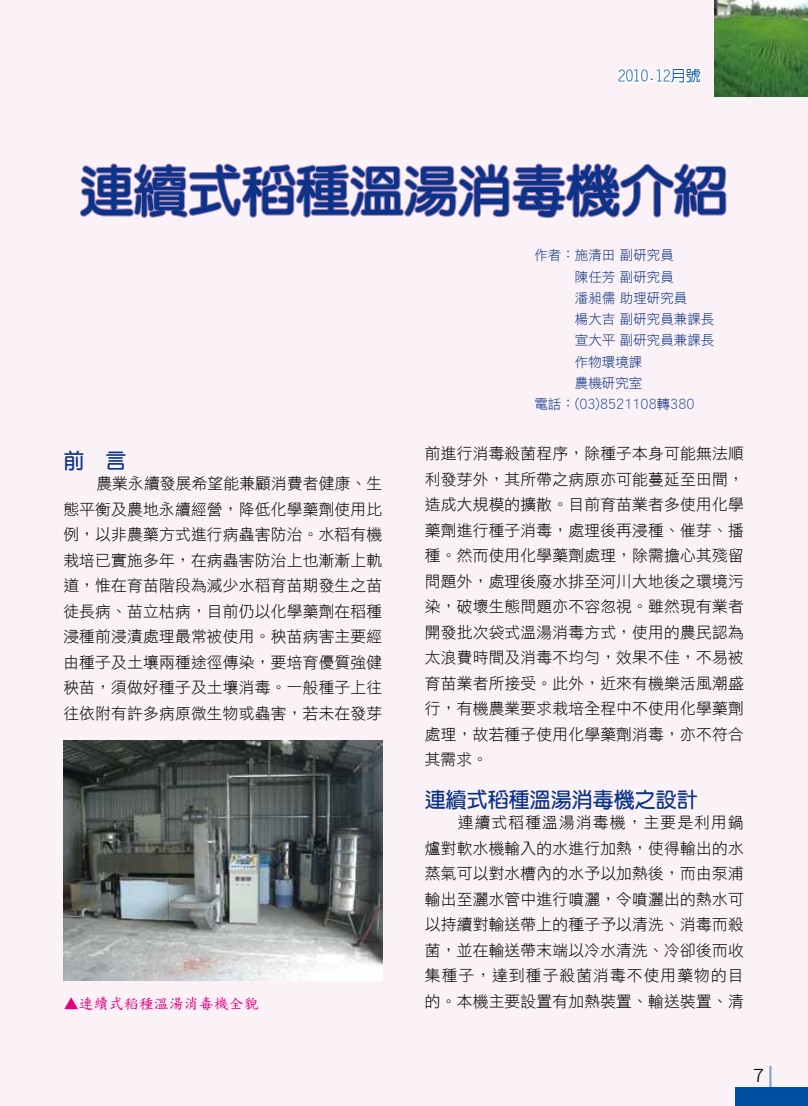
<style>
.page{position:relative;width:808px;height:1106px;background:#fbf2f7}
.page>*{position:absolute;margin:0;border:0;box-sizing:border-box;transform-origin:0 0}
.t1{font:54px "Yen Round Extra";color:#0c3388}
.t2{font:700 21px "Yen Round";color:#0c3388}
.t3{font:18px "DF Hei W5 WINP BF";color:#000}
.t4{font:15.75px/25.5px "DF Hei W3 WINP BF";letter-spacing:.015em;color:#000;text-align:justify}
.t5{font:15px "DF Kai Shu SB Estd BF";color:#e4007f}
.t6{font:500 15px "Yen Round";color:#004ea2}
.t7{font:13.5px "DF Hei W3 WINP BF";color:#0c3388}
</style>
<div class="page">
<svg style="left:79px;top:163px;width:648px;height:55px"></svg>
<img style="left:714px;top:0;width:94px;height:97px">
<img style="left:64px;top:740px;width:319px;height:240px">
<svg style="left:617px;top:68px;width:85px;height:16px"></svg>
<div style="left:736px;top:1087px;width:72px;height:19px;background:#004ea2"></div>
<hr style="left:769px;top:1065px;width:2px;height:41px;background:#004ea2">
<p class="t6" style="left:618px;top:68px;width:84px">2010.12月號</p>
<h1 class="t1" style="left:80px;top:164px;width:649px">連續式稻種溫湯消毒機介紹</h1>
<p class="t7" style="left:534px;top:248px;width:141px">作者：施清田 副研究員</p>
<p class="t7" style="left:575px;top:270px;width:100px">陳任芳 副研究員</p>
<p class="t7" style="left:575px;top:291px;width:114px">潘昶儒 助理研究員</p>
<p class="t7" style="left:575px;top:312px;width:141px">楊大吉 副研究員兼課長</p>
<p class="t7" style="left:575px;top:333px;width:141px">宣大平 副研究員兼課長</p>
<p class="t7" style="left:575px;top:355px;width:69px">作物環境課</p>
<p class="t7" style="left:575px;top:376px;width:69px">農機研究室</p>
<p class="t7" style="left:534px;top:397px;width:162px">電話：(03)8521108轉380</p>
<h2 class="t2" style="left:63px;top:450px;width:64px">前　言</h2>
<p class="t4" style="left:63px;top:471px;width:320px;text-indent:33px">農業永續發展希望能兼顧消費者健康、生態平衡及農地永續經營，降低化學藥劑使用比例，以非農藥方式進行病蟲害防治。水稻有機栽培已實施多年，在病蟲害防治上也漸漸上軌道，惟在育苗階段為減少水稻育苗期發生之苗徒長病、苗立枯病，目前仍以化學藥劑在稻種浸種前浸漬處理最常被使用。秧苗病害主要經由種子及土壤兩種途徑傳染，要培育優質強健秧苗，須做好種子及土壤消毒。一般種子上往往依附有許多病原微生物或蟲害，若未在發芽</p>
<p class="t4" style="left:425px;top:441px;width:320px">前進行消毒殺菌程序，除種子本身可能無法順利發芽外，其所帶之病原亦可能蔓延至田間，造成大規模的擴散。目前育苗業者多使用化學藥劑進行種子消毒，處理後再浸種、催芽、播種。然而使用化學藥劑處理，除需擔心其殘留問題外，處理後廢水排至河川大地後之環境污染，破壞生態問題亦不容忽視。雖然現有業者開發批次袋式溫湯消毒方式，使用的農民認為太浪費時間及消毒不均勻，效果不佳，不易被育苗業者所接受。此外，近來有機樂活風潮盛行，有機農業要求栽培全程中不使用化學藥劑處理，故若種子使用化學藥劑消毒，亦不符合其需求。</p>
<h2 class="t2" style="left:425px;top:789px;width:274px">連續式稻種溫湯消毒機之設計</h2>
<p class="t4" style="left:425px;top:810px;width:320px;text-indent:33px">連續式稻種溫湯消毒機，主要是利用鍋爐對軟水機輸入的水進行加熱，使得輸出的水蒸氣可以對水槽內的水予以加熱後，而由泵浦輸出至灑水管中進行噴灑，令噴灑出的熱水可以持續對輸送帶上的種子予以清洗、消毒而殺菌，並在輸送帶末端以冷水清洗、冷卻後而收集種子，達到種子殺菌消毒不使用藥物的目</p>
<p class="t5" style="left:64px;top:995px;width:196px">▲連續式稻種溫湯消毒機全貌</p>
<p class="t4" style="left:425px;top:988px;width:320px">的。本機主要設置有加熱裝置、輸送裝置、清</p>
<p class="t3" style="left:754px;top:1066px;width:12px">7</p>
</div>
